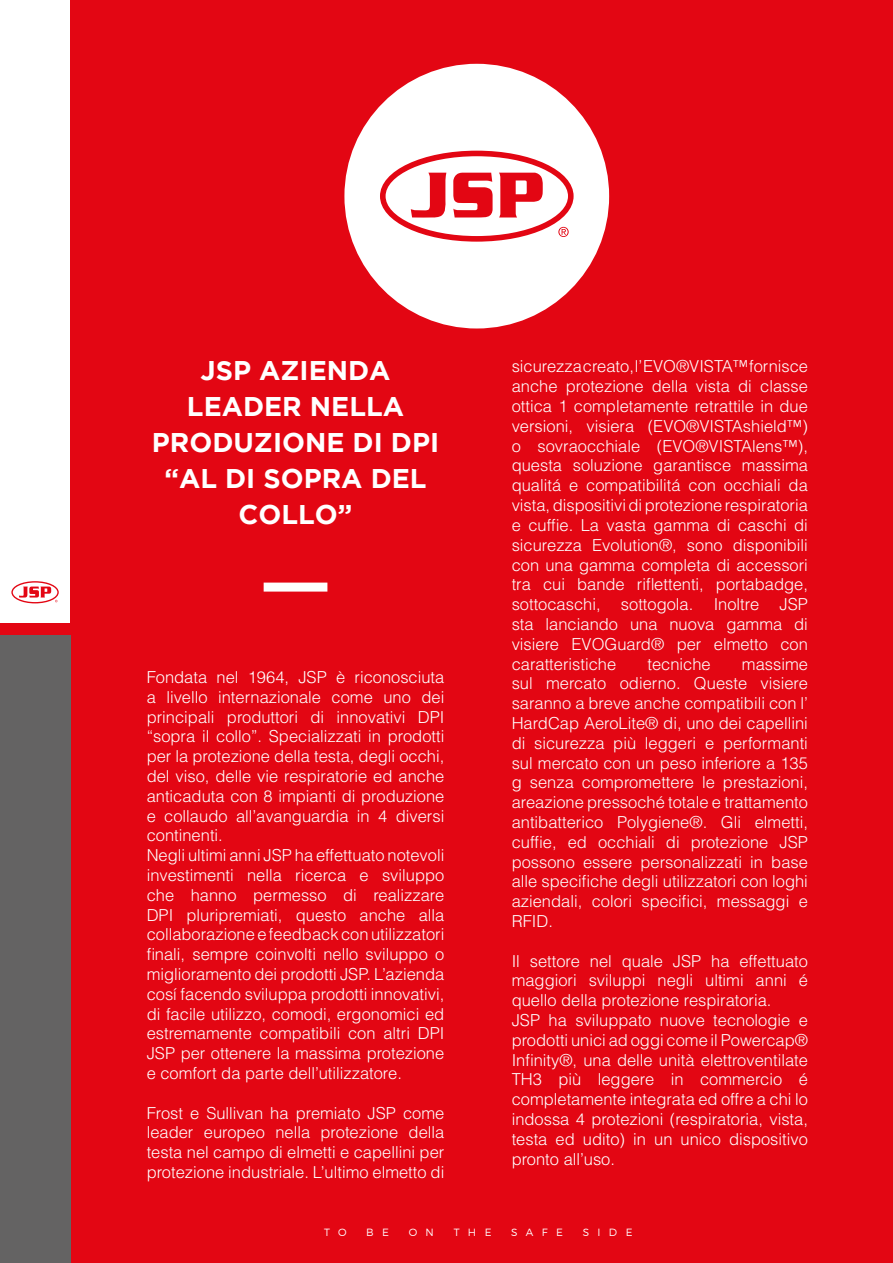
<style>
.page{position:relative;width:893px;height:1263px;background:#fff}
.page>*{position:absolute;margin:0;border:0;box-sizing:border-box;transform-origin:0 0}
.t1{font:700 27px/36px "Gotham";color:#fff;text-align:center}
.t2{font:300 16.5px/19.8px "Helvetica";color:#fff;text-align:justify}
.t3{font:300 10.5px "Montserrat";letter-spacing:.8em;color:#fff}
</style>
<div class="page">
<div style="left:70px;top:0;width:823px;height:1263px;background:#e30613"></div>
<div style="left:264px;top:583px;width:63px;height:9px;background:#fff"></div>
<div style="left:344px;top:64px;width:265px;height:264px;background:#fff;border-radius:50%"></div>
<svg style="left:380px;top:151px;width:194px;height:91px"></svg>
<div style="left:0;top:623px;width:70px;height:30px;background:#e30613"></div>
<svg style="left:11px;top:581px;width:48px;height:22px"></svg>
<div style="left:0;top:635px;width:70px;height:628px;background:#646363"></div>
<h1 class="t1" style="left:152px;top:351px;width:289px">JSP AZIENDA<br>LEADER NELLA<br>PRODUZIONE DI DPI “AL DI SOPRA DEL<br>COLLO”</h1>
<p class="t2" style="left:512px;top:357px;width:298px">sicurezza creato, l’ EVO®VISTA™ fornisce anche protezione della vista di classe ottica 1 completamente retrattile in due versioni, visiera (EVO®VISTAshield™) o sovraocchiale (EVO®VISTAlens™), questa soluzione garantisce massima qualitá e compatibilitá con occhiali da vista, dispositivi di protezione respiratoria e cuffie. La vasta gamma di caschi di sicurezza Evolution®, sono disponibili con una gamma completa di accessori tra cui bande riflettenti, portabadge, sottocaschi, sottogola. Inoltre JSP sta lanciando una nuova gamma di visiere EVOGuard® per elmetto con caratteristiche</p>
<p class="t2" style="left:512px;top:654px;width:298px;text-indent:230px">massime sul mercato odierno. Queste visiere saranno a breve anche compatibili con l’ HardCap AeroLite® di, uno dei capellini di sicurezza più leggeri e performanti sul mercato con un peso inferiore a 135 g senza compromettere le prestazioni, areazione pressoché totale e trattamento antibatterico Polygiene®. Gli elmetti, cuffie, ed occhiali di protezione JSP possono essere personalizzati in base alle specifiche degli utilizzatori con loghi aziendali, colori specifici, messaggi e RFID.</p>
<p class="t2" style="left:512px;top:951px;width:298px;text-align:left">Il settore nel quale JSP ha effettuato maggiori sviluppi negli ultimi anni é quello della protezione respiratoria.<br>JSP ha sviluppato nuove tecnologie e prodotti unici ad oggi come il Powercap® Infinity®, una delle unità elettroventilate TH3 più leggere in commercio é completamente integrata ed offre a chi lo indossa 4 protezioni (respiratoria, vista, testa ed udito) in un unico dispositivo pronto all’uso.</p>
<p class="t2" style="left:647px;top:654px;width:65px">tecniche</p>
<p class="t2" style="left:147px;top:667px;width:299px;text-align:left">Fondata nel 1964, JSP è riconosciuta a livello internazionale come uno dei principali produttori di innovativi DPI “sopra il collo”. Specializzati in prodotti per la protezione della testa, degli occhi, del viso, delle vie respiratorie ed anche anticaduta con 8 impianti di produzione e collaudo all’avanguardia in 4 diversi continenti.<br>Negli ultimi anni JSP ha effettuato notevoli investimenti nella ricerca e sviluppo che hanno permesso di realizzare DPI pluripremiati, questo anche alla collaborazione e feedback con utilizzatori finali, sempre coinvolti nello sviluppo o miglioramento dei prodotti JSP. L’azienda cosí facendo sviluppa prodotti innovativi, di facile utilizzo, comodi, ergonomici ed estremamente compatibili con altri DPI JSP per ottenere la massima protezione e comfort da parte dell’utilizzatore.</p>
<p class="t2" style="left:147px;top:1103px;width:299px">Frost e Sullivan ha premiato JSP come leader europeo nella protezione della testa nel campo di elmetti e capellini per protezione industriale. L’ultimo elmetto di</p>
<p class="t3" style="left:324px;top:1225px;width:24px">T O</p>
<p class="t3" style="left:366px;top:1225px;width:24px">B E</p>
<p class="t3" style="left:409px;top:1225px;width:27px">O N</p>
<p class="t3" style="left:454px;top:1225px;width:39px">THE</p>
<p class="t3" style="left:511px;top:1225px;width:53px">SAFE</p>
<p class="t3" style="left:583px;top:1225px;width:51px">SIDE</p>
</div>
